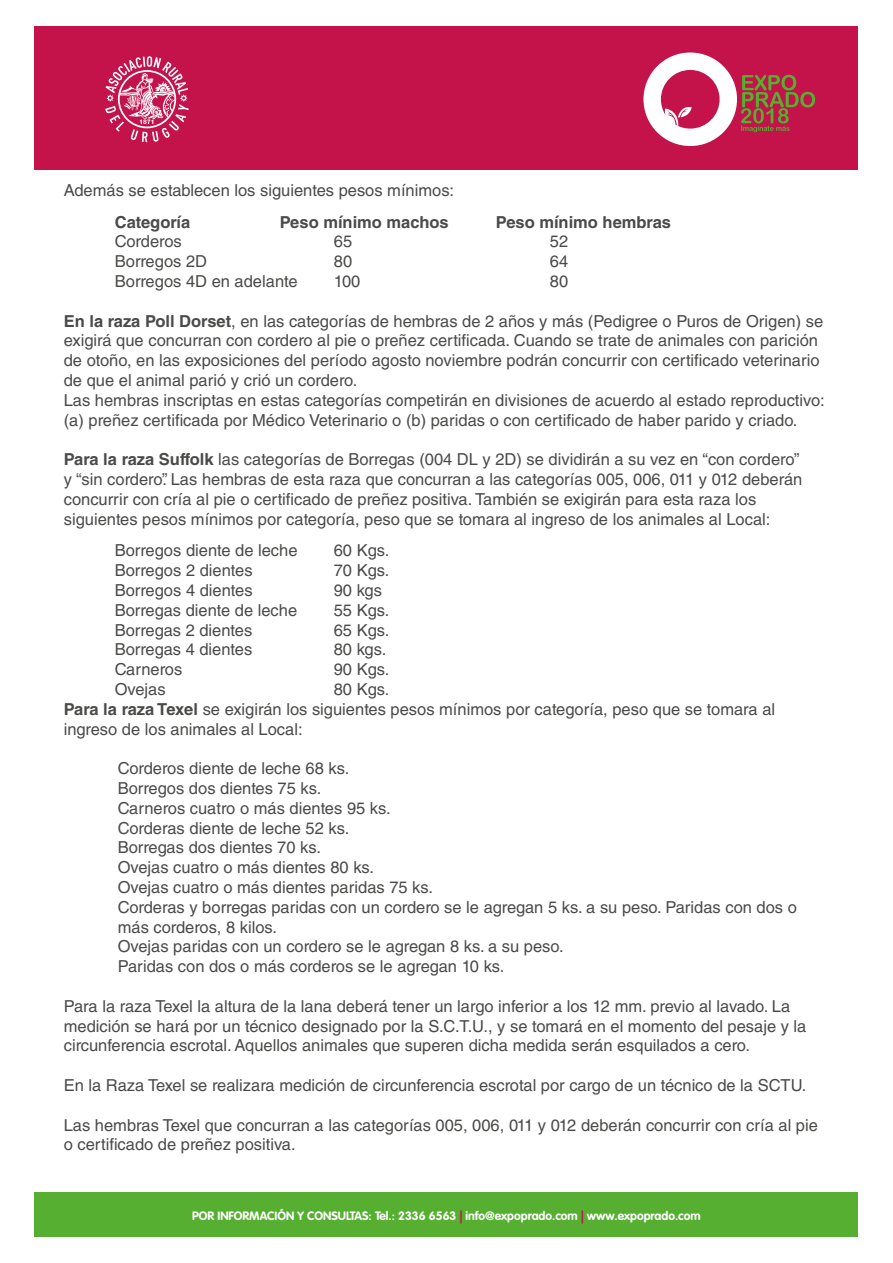
<style>
.page{position:relative;width:893px;height:1263px;background:#fff}
.page>*{position:absolute;margin:0;border:0;box-sizing:border-box;transform-origin:0 0}
.t1{font:16.5px/19.8px "Helvetica LT Std";color:#4a4a49}
.t2{font:700 16.5px "Helvetica LT Std";color:#4a4a49}
.t3{font:700 12px "VAG Rounded Std";color:#fff}
.s1{font-weight:700}
.s2{color:#c4124b}
</style>
<div class="page">
<div style="left:35px;top:27px;width:823px;height:143px;background:#c4124b"></div>
<svg style="left:105px;top:56px;width:84px;height:86px"></svg>
<svg style="left:643px;top:52px;width:172px;height:94px"></svg>
<div style="left:35px;top:1192px;width:823px;height:44px;background:#56af31"></div>
<p class="t1" style="left:64px;top:180px;width:392px">Además se establecen los siguientes pesos mínimos:</p>
<p class="t2" style="left:115px;top:212px;width:77px">Categoría</p>
<p class="t2" style="left:280px;top:212px;width:170px">Peso mínimo machos</p>
<p class="t2" style="left:496px;top:212px;width:177px">Peso mínimo hembras</p>
<p class="t1" style="left:115px;top:232px;width:68px">Corderos</p>
<p class="t1" style="left:334px;top:232px;width:20px">65</p>
<p class="t1" style="left:550px;top:232px;width:20px">52</p>
<p class="t1" style="left:115px;top:251px;width:94px">Borregos 2D</p>
<p class="t1" style="left:334px;top:251px;width:20px">80</p>
<p class="t1" style="left:550px;top:251px;width:20px">64</p>
<p class="t1" style="left:115px;top:271px;width:184px">Borregos 4D en adelante</p>
<p class="t1" style="left:334px;top:271px;width:28px">100</p>
<p class="t1" style="left:550px;top:271px;width:20px">80</p>
<p class="t1" style="left:64px;top:311px;width:762px"><span class="s1">En la raza Poll Dorset</span>, en las categorías de hembras de 2 años y más (Pedigree o Puros de Origen) se exigirá que concurran con cordero al pie o preñez certificada. Cuando se trate de animales con parición de otoño, en las exposiciones del período agosto noviembre podrán concurrir con certificado veterinario de que el animal parió y crió un cordero.<br>Las hembras inscriptas en estas categorías competirán en divisiones de acuerdo al estado reproductivo: (a) preñez certificada por Médico Veterinario o (b) paridas o con certificado de haber parido y criado.</p>
<p class="t1" style="left:64px;top:449px;width:740px"><span class="s1">Para la raza Suffolk</span> las categorías de Borregas (004 DL y 2D) se dividirán a su vez en “con cordero” y “sin cordero”. Las hembras de esta raza que concurran a las categorías 005, 006, 011 y 012 deberán concurrir con cría al pie o certificado de preñez positiva. También se exigirán para esta raza los siguientes pesos mínimos por categoría, peso que se tomara al ingreso de los animales al Local:</p>
<p class="t1" style="left:115px;top:541px;width:184px">Borregos diente de leche</p>
<p class="t1" style="left:334px;top:541px;width:57px">60 Kgs.</p>
<p class="t1" style="left:115px;top:560px;width:139px">Borregos 2 dientes</p>
<p class="t1" style="left:334px;top:560px;width:57px">70 Kgs.</p>
<p class="t1" style="left:115px;top:580px;width:139px">Borregos 4 dientes</p>
<p class="t1" style="left:334px;top:580px;width:50px">90 kgs</p>
<p class="t1" style="left:115px;top:600px;width:184px">Borregas diente de leche</p>
<p class="t1" style="left:334px;top:600px;width:57px">55 Kgs.</p>
<p class="t1" style="left:115px;top:620px;width:139px">Borregas 2 dientes</p>
<p class="t1" style="left:334px;top:620px;width:57px">65 Kgs.</p>
<p class="t1" style="left:115px;top:640px;width:139px">Borregas 4 dientes</p>
<p class="t1" style="left:334px;top:640px;width:54px">80 kgs.</p>
<p class="t1" style="left:115px;top:659px;width:69px">Carneros</p>
<p class="t1" style="left:334px;top:659px;width:57px">90 Kgs.</p>
<p class="t1" style="left:115px;top:679px;width:52px">Ovejas</p>
<p class="t1" style="left:64px;top:679px;width:713px;text-indent:270px">80 Kgs.<br><span class="s1">Para la raza Texel</span> se exigirán los siguientes pesos mínimos por categoría, peso que se tomara al ingreso de los animales al Local:</p>
<p class="t1" style="left:118px;top:758px;width:681px">Corderos diente de leche 68 ks.<br>Borregos dos dientes 75 ks.<br>Carneros cuatro o más dientes 95 ks.<br>Corderas diente de leche 52 ks.<br>Borregas dos dientes 70 ks.<br>Ovejas cuatro o más dientes 80 ks.<br>Ovejas cuatro o más dientes paridas 75 ks.<br>Corderas y borregas paridas con un cordero se le agregan 5 ks. a su peso. Paridas con dos o más corderos, 8 kilos.<br>Ovejas paridas con un cordero se le agregan 8 ks. a su peso.<br>Paridas con dos o más corderos se le agregan 10 ks.</p>
<p class="t1" style="left:64px;top:996px;width:744px">Para la raza Texel la altura de la lana deberá tener un largo inferior a los 12 mm. previo al lavado. La medición se hará por un técnico designado por la S.C.T.U., y se tomará en el momento del pesaje y la circunferencia escrotal. Aquellos animales que superen dicha medida serán esquilados a cero.</p>
<p class="t1" style="left:64px;top:1075px;width:744px">En la Raza Texel se realizara medición de circunferencia escrotal por cargo de un técnico de la SCTU.</p>
<p class="t1" style="left:64px;top:1115px;width:756px">Las hembras Texel que concurran a las categorías 005, 006, 011 y 012 deberán concurrir con cría al pie o certificado de preñez positiva.</p>
<p class="t3" style="left:192px;top:1208px;width:510px">POR INFORMACIÓN Y CONSULTAS: Tel.: 2336 6563 <span class="s2">|</span> info@expoprado.com <span class="s2">|</span> www.expoprado.com</p>
</div>
